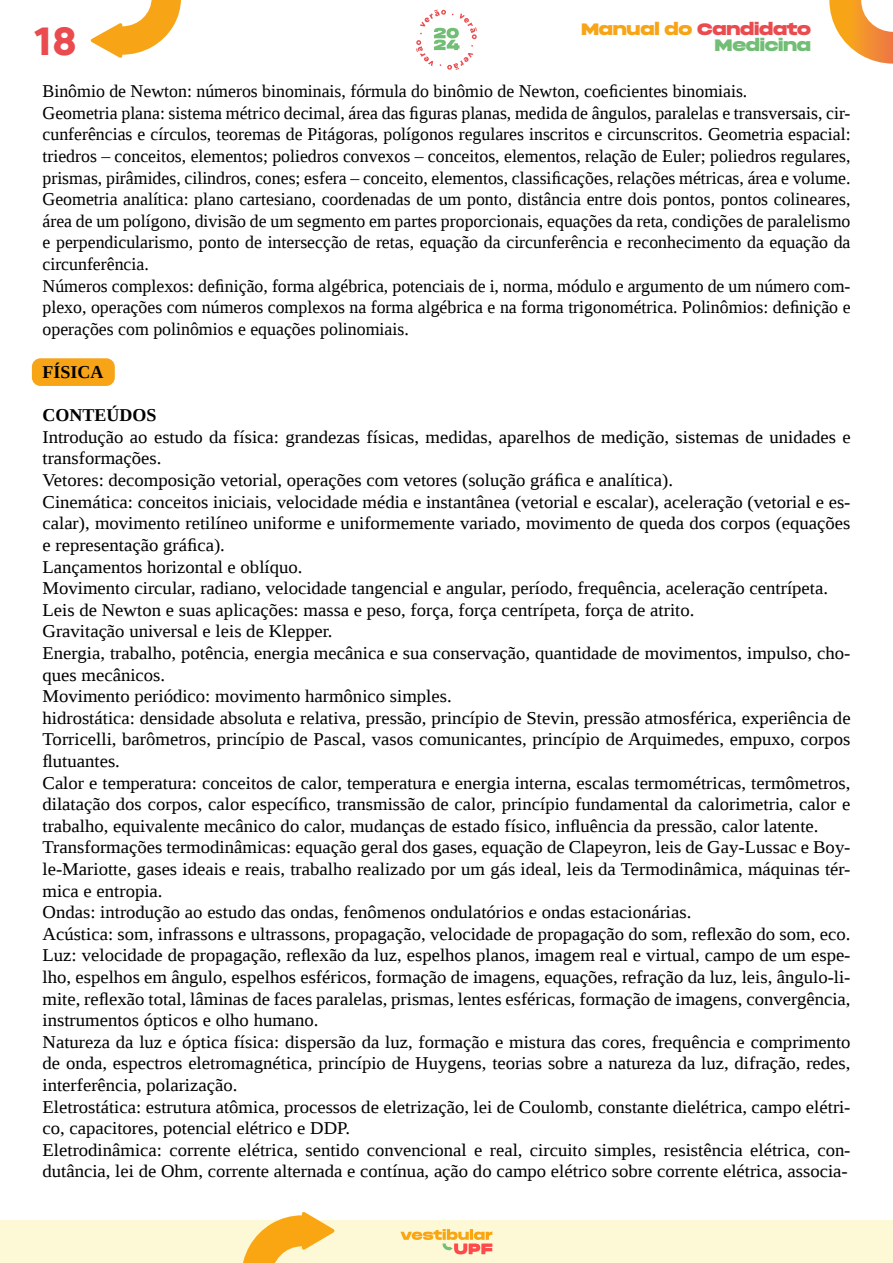
<style>
.page{position:relative;width:893px;height:1263px;background:#fff}
.page>*{position:absolute;margin:0;border:0;box-sizing:border-box;transform-origin:0 0}
.t1{font:700 39px "Bergen Text";color:#e94b4e;scale:1.05 1}
.t2{font:18px/21.6px "Liberation Serif";color:#000;scale:1.04 1}
.t3{font:18px/21.6px "Liberation Serif";color:#000}
.t4{font:700 18px "Liberation Serif";color:#000}
.t5{font:16.5px "Phonk Regular DEMO";letter-spacing:-.015em;color:#e94b4e}
.t6{font:16.5px "Phonk Regular DEMO";letter-spacing:-.02em;color:#72be76}
.s1{color:#f7a517}
</style>
<div class="page">
<svg style="left:829px;top:0;width:64px;height:64px"></svg>
<div style="left:0;top:1220px;width:893px;height:43px;background:#fdf9d7"></div>
<svg style="left:400px;top:1229px;width:92px;height:25px"></svg>
<svg style="left:90px;top:0;width:91px;height:58px"></svg>
<svg style="left:243px;top:1212px;width:92px;height:51px"></svg>
<svg style="left:416px;top:10px;width:61px;height:60px"></svg>
<div style="left:32px;top:358px;width:83px;height:28px;background:#f7a517;border-radius:9px"></div>
<p class="t5" style="left:581px;top:19px;width:232px"><span class="s1">Manual do</span> Candidato</p>
<h1 class="t1" style="left:34px;top:14px;width:43px">18</h1>
<p class="t6" style="left:714px;top:36px;width:98px">Medicina</p>
<p class="t3" style="left:43px;top:80px;width:810px">Binômio de Newton: números binominais, fórmula do binômio de Newton, coeficientes binomiais.<br>Geometria plana: sistema métrico decimal, área das figuras planas, medida de ângulos, paralelas e transversais, cir&shy;cunferências e círculos, teoremas de Pitágoras, polígonos regulares inscritos e circunscritos. Geometria espacial: triedros – conceitos, elementos; poliedros convexos – conceitos, elementos, relação de Euler; poliedros regulares, prismas, pirâmides, cilindros, cones; esfera – conceito, elementos, classificações, relações métricas, área e volume.<br>Geometria analítica: plano cartesiano, coordenadas de um ponto, distância entre dois pontos, pontos colineares, área de um polígono, divisão de um segmento em partes proporcionais, equações da reta, condições de paralelismo e perpendicularismo, ponto de intersecção de retas, equação da circunferência e reconhecimento da equação da circunferência.<br>Números complexos: definição, forma algébrica, potenciais de i, norma, módulo e argumento de um número com&shy;plexo, operações com números complexos na forma algébrica e na forma trigonométrica. Polinômios: definição e operações com polinômios e equações polinomiais.</p>
<p class="t4" style="left:43px;top:360px;width:63px">FÍSICA</p>
<p class="t4" style="left:43px;top:403px;width:116px">CONTEÚDOS</p>
<p class="t2" style="left:43px;top:426px;width:778px">Introdução ao estudo da física: grandezas físicas, medidas, aparelhos de medição, sistemas de unidades e transformações.<br>Vetores: decomposição vetorial, operações com vetores (solução gráfica e analítica).<br>Cinemática: conceitos iniciais, velocidade média e instantânea (vetorial e escalar), aceleração (vetorial e es&shy;calar), movimento retilíneo uniforme e uniformemente variado, movimento de queda dos corpos (equações e representação gráfica).<br>Lançamentos horizontal e oblíquo.<br>Movimento circular, radiano, velocidade tangencial e angular, período, frequência, aceleração centrípeta.<br>Leis de Newton e suas aplicações: massa e peso, força, força centrípeta, força de atrito.<br>Gravitação universal e leis de Klepper.<br>Energia, trabalho, potência, energia mecânica e sua conservação, quantidade de movimentos, impulso, cho&shy;ques mecânicos.<br>Movimento periódico: movimento harmônico simples.<br>hidrostática: densidade absoluta e relativa, pressão, princípio de Stevin, pressão atmosférica, experiência de Torricelli, barômetros, princípio de Pascal, vasos comunicantes, princípio de Arquimedes, empuxo, corpos flutuantes.<br>Calor e temperatura: conceitos de calor, temperatura e energia interna, escalas termométricas, termômetros, dilatação dos corpos, calor específico, transmissão de calor, princípio fundamental da calorimetria, calor e trabalho, equivalente mecânico do calor, mudanças de estado físico, influência da pressão, calor latente.<br>Transformações termodinâmicas: equação geral dos gases, equação de Clapeyron, leis de Gay-Lussac e Boy&shy;le-Mariotte, gases ideais e reais, trabalho realizado por um gás ideal, leis da Termodinâmica, máquinas tér&shy;mica e entropia.<br>Ondas: introdução ao estudo das ondas, fenômenos ondulatórios e ondas estacionárias.<br>Acústica: som, infrassons e ultrassons, propagação, velocidade de propagação do som, reflexão do som, eco.<br>Luz: velocidade de propagação, reflexão da luz, espelhos planos, imagem real e virtual, campo de um espe&shy;lho, espelhos em ângulo, espelhos esféricos, formação de imagens, equações, refração da luz, leis, ângulo-li&shy;mite, reflexão total, lâminas de faces paralelas, prismas, lentes esféricas, formação de imagens, convergência, instrumentos ópticos e olho humano.<br>Natureza da luz e óptica física: dispersão da luz, formação e mistura das cores, frequência e comprimento de onda, espectros eletromagnética, princípio de Huygens, teorias sobre a natureza da luz, difração, redes, interferência, polarização.<br>Eletrostática: estrutura atômica, processos de eletrização, lei de Coulomb, constante dielétrica, campo elétri&shy;co, capacitores, potencial elétrico e DDP.<br>Eletrodinâmica: corrente elétrica, sentido convencional e real, circuito simples, resistência elétrica, con&shy;dutância, lei de Ohm, corrente alternada e contínua, ação do campo elétrico sobre corrente elétrica, associa-</p>
</div>
